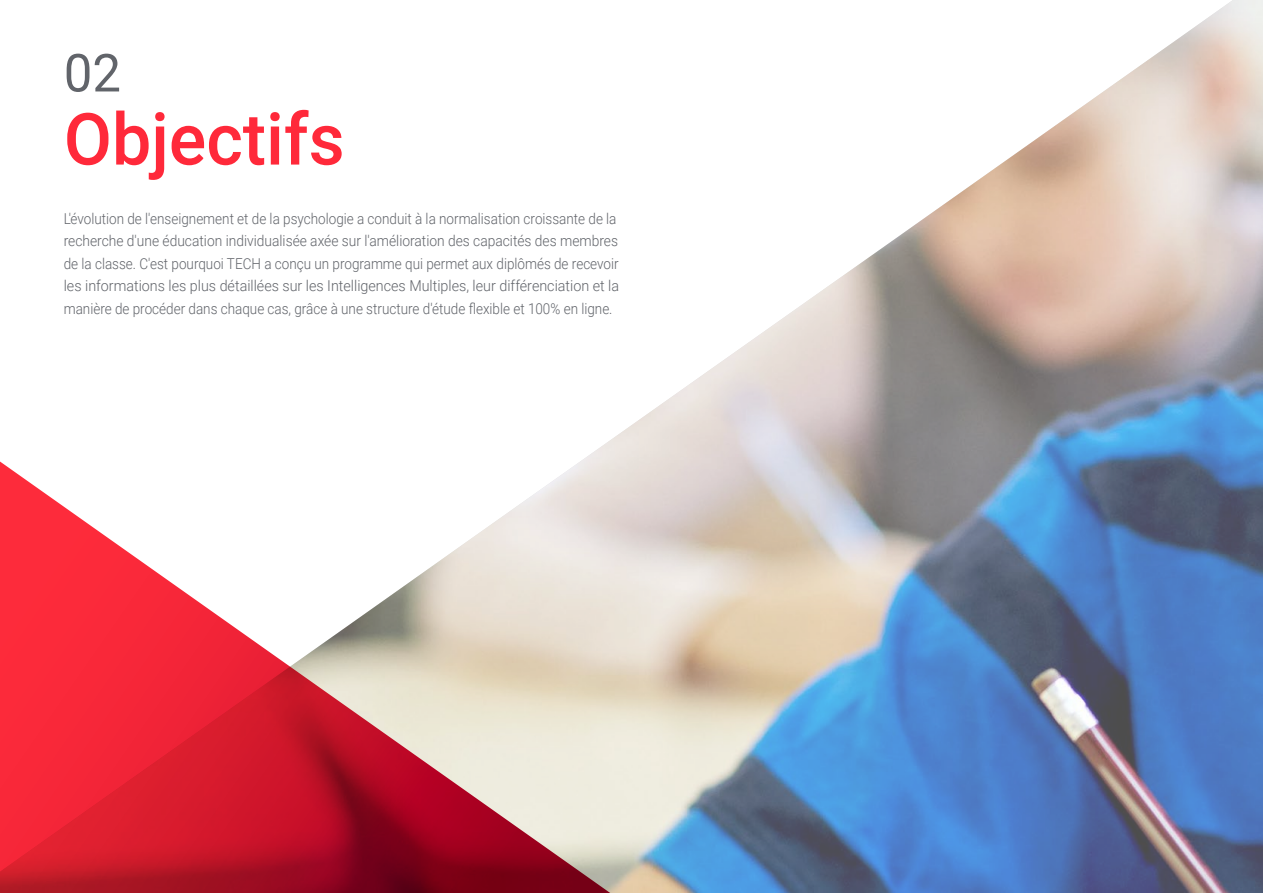
<style>
.page{position:relative;width:1263px;height:893px;background:#fff}
.page>*{position:absolute;margin:0;border:0;box-sizing:border-box;transform-origin:0 0}
.t1{font:500 72px "Roboto";color:#ff293a}
.t2{font:52.5px "Roboto";color:#61646a}
.t3{font:300 15px/22.5px "Roboto";color:#61646a;scale:.9 1}
</style>
<div class="page">
<img style="left:602px;top:0;width:661px;height:893px">
<svg style="left:0;top:446px;width:640px;height:447px"></svg>
<h2 class="t2" style="left:64px;top:36px;width:59px">02</h2>
<h1 class="t1" style="left:64px;top:89px;width:282px">Objectifs</h1>
<p class="t3" style="left:64px;top:207px;width:618px">L'évolution de l'enseignement et de la psychologie a conduit à la normalisation croissante de la recherche d'une éducation individualisée axée sur l'amélioration des capacités des membres de la classe. C'est pourquoi TECH a conçu un programme qui permet aux diplômés de recevoir les informations les plus détaillées sur les Intelligences Multiples, leur différenciation et la manière de procéder dans chaque cas, grâce à une structure d'étude flexible et 100% en ligne.</p>
</div>
